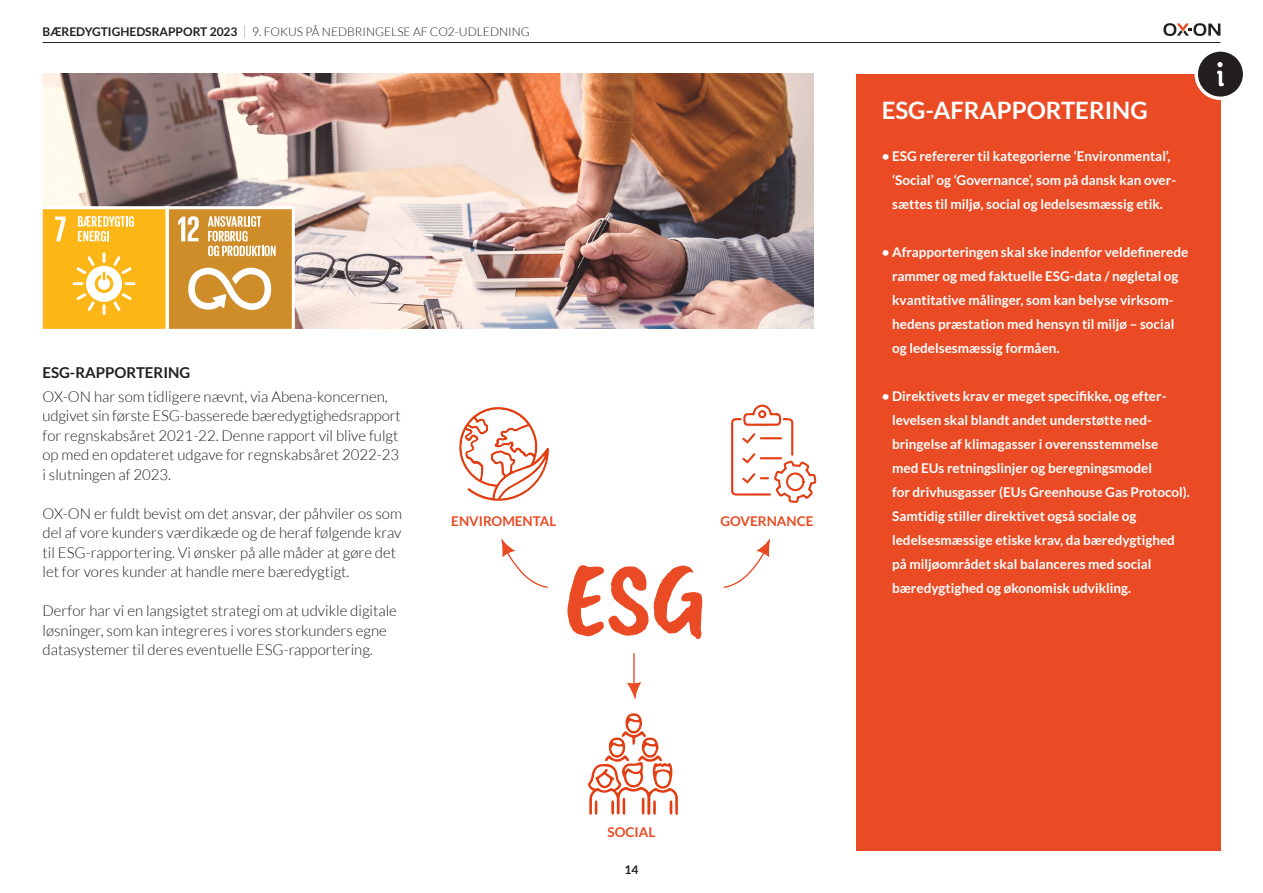
<style>
.page{position:relative;width:1263px;height:893px;background:#fff}
.page>*{position:absolute;margin:0;border:0;box-sizing:border-box;transform-origin:0 0}
.t1{font:105px "Caveat Brush";color:#ea4b24}
.t2{font:700 24px "Lato";color:#fff}
.t3{font:300 15px/19.5px "Lato";color:#231f20}
.t4{font:700 15px "Lato";color:#231f20}
.t5{font:700 13.5px/24px "Lato";color:#fff}
.t6{font:700 13.5px "Lato";color:#ea4b24}
.t7{font:300 12px "Lato";color:#231f20}
.t8{font:700 12px "Lato";color:#231f20}
.s1{font-weight:700}
.s2{font-weight:100;font-size:18px}
</style>
<div class="page">
<hr style="left:43px;top:42px;width:1177px;height:1px;background:#231f20">
<svg style="left:1163px;top:23px;width:57px;height:13px"></svg>
<img style="left:43px;top:74px;width:771px;height:255px">
<svg style="left:42px;top:205px;width:254px;height:124px;background:#eab44c"></svg>
<svg style="left:723px;top:538px;width:47px;height:50px"></svg>
<hr style="left:633px;top:654px;width:2px;height:37px;background:#ea4b24">
<svg style="left:627px;top:682px;width:15px;height:18px"></svg>
<svg style="left:501px;top:538px;width:47px;height:50px"></svg>
<svg style="left:731px;top:405px;width:86px;height:98px"></svg>
<svg style="left:459px;top:407px;width:90px;height:94px"></svg>
<svg style="left:588px;top:713px;width:90px;height:102px"></svg>
<div style="left:856px;top:74px;width:364px;height:777px;background:#ea4b24"></div>
<div style="left:1194px;top:48px;width:52px;height:52px;border:4px solid #fff;border-radius:50%"></div>
<svg style="left:1198px;top:52px;width:45px;height:45px"></svg>
<p class="t7" style="left:43px;top:25px;width:489px"><span class="s1">BÆREDYGTIGHEDSRAPPORT 2023</span> <span class="s2">I</span> 9. FOKUS PÅ NEDBRINGELSE AF CO2-UDLEDNING</p>
<p class="t4" style="left:43px;top:364px;width:149px">ESG-RAPPORTERING</p>
<p class="t3" style="left:43px;top:387px;width:360px">OX-ON har som tidligere nævnt, via Abena-koncernen, udgivet sin første ESG-basserede bæredygtighedsrapport for regnskabsåret 2021-22. Denne rapport vil blive fulgt op med en opdateret udgave for regnskabsåret 2022-23 i slutningen af 2023.</p>
<p class="t3" style="left:43px;top:504px;width:361px">OX-ON er fuldt bevist om det ansvar, der påhviler os som del af vore kunders værdikæde og de heraf følgende krav til ESG-rapportering. Vi ønsker på alle måder at gøre det let for vores kunder at handle mere bæredygtigt.</p>
<p class="t3" style="left:43px;top:601px;width:356px">Derfor har vi en langsigtet strategi om at udvikle digitale løsninger, som kan integreres i vores storkunders egne datasystemer til deres eventuelle ESG-rapportering.</p>
<p class="t6" style="left:451px;top:514px;width:107px">ENVIROMENTAL</p>
<p class="t6" style="left:720px;top:514px;width:95px">GOVERNANCE</p>
<p class="t1" style="left:564px;top:537px;width:144px">ESG</p>
<p class="t6" style="left:607px;top:824px;width:49px">SOCIAL</p>
<p class="t8" style="left:624px;top:862px;width:15px">14</p>
<p class="t2" style="left:882px;top:97px;width:268px">ESG-AFRAPPORTERING</p>
<p class="t5" style="left:892px;top:144px;width:286px;text-indent:-10px">• ESG refererer til kategorierne ‘Environmental’, ‘Social’ og ‘Governance’, som på dansk kan over&shy;sættes til miljø, social og ledelsesmæssig etik.</p>
<p class="t5" style="left:892px;top:240px;width:298px;text-indent:-10px">• Afrapporteringen skal ske indenfor veldefinerede rammer og med faktuelle ESG-data / nøgletal og kvantitative målinger, som kan belyse virksom&shy;hedens præstation med hensyn til miljø – social og ledelsesmæssig formåen.</p>
<p class="t5" style="left:892px;top:384px;width:299px;text-indent:-10px">• Direktivets krav er meget specifikke, og efter&shy;levelsen skal blandt andet understøtte ned&shy;bringelse af klimagasser i overensstemmelse<br>med EUs retningslinjer og beregningsmodel<br>for drivhusgasser (EUs Greenhouse Gas Protocol).<br>Samtidig stiller direktivet også sociale og ledelsesmæssige etiske krav, da bæredygtighed på miljøområdet skal balanceres med social bæredygtighed og økonomisk udvikling.</p>
</div>
